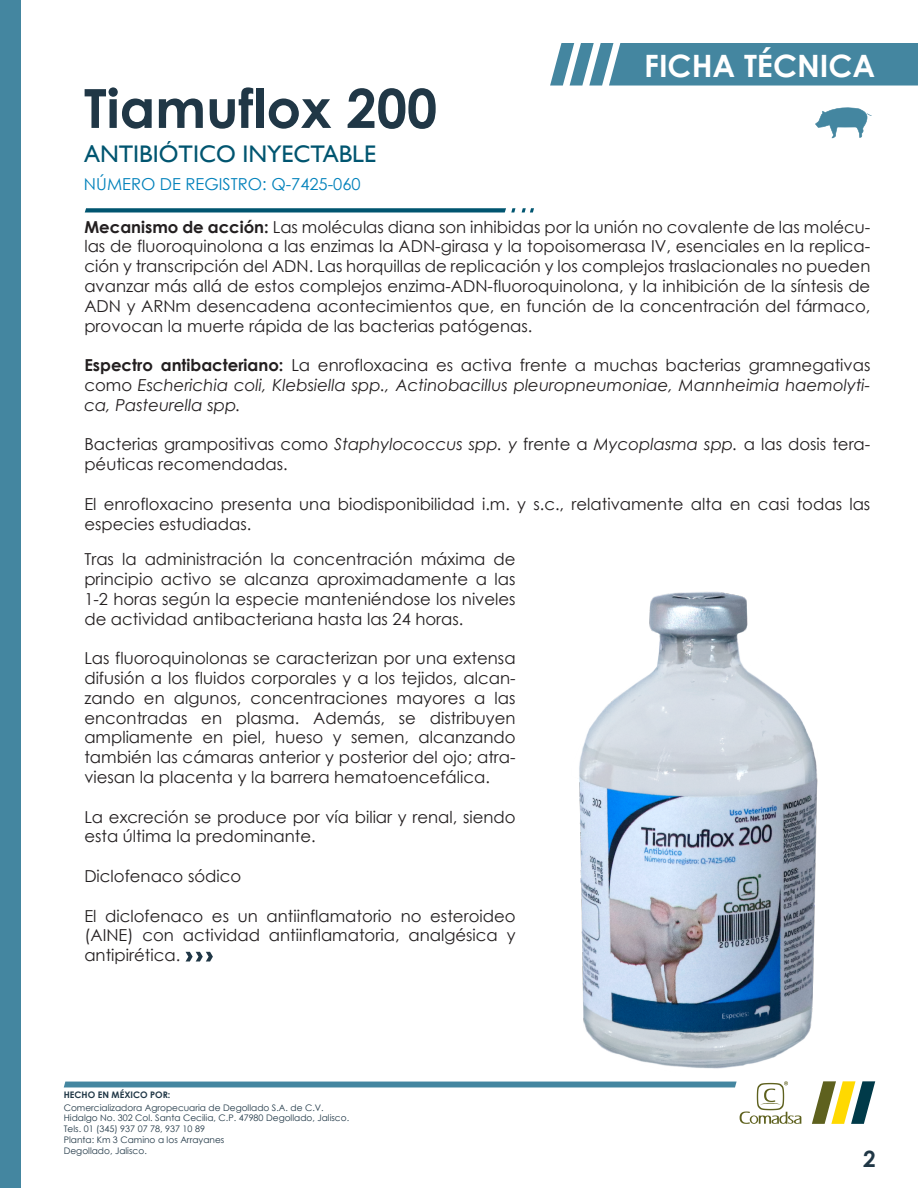
<style>
.page{position:relative;width:918px;height:1188px;background:#fff}
.page>*{position:absolute;margin:0;border:0;box-sizing:border-box;transform-origin:0 0}
.t1{font:700 54px "Century Gothic";color:#203746}
.t2{font:700 30.75px "Century Gothic";color:#fff}
.t3{font:24px "Gill Sans";color:#005570}
.t4{font:700 22.5px "Century Gothic";color:#203746}
.t5{font:16.5px/19.8px "Century Gothic";color:#231f20;text-align:justify}
.t6{font:italic 16.5px/19.8px "Century Gothic";color:#231f20;text-align:justify}
.t7{font:16.5px "Century Gothic";color:#0081bb}
.t8{font:9px/10.8px "Century Gothic";color:#203746}
.t9{font:700 9px "Century Gothic";color:#203746}
.s1{font-weight:700}
.s2{font-weight:700;font-style:normal}
.s3{font-style:normal}
.s4{font-style:italic}
</style>
<div class="page">
<div style="left:0;top:0;width:21px;height:1188px;background:#4486a0"></div>
<svg style="left:812px;top:1085px;width:63px;height:39px"></svg>
<svg style="left:64px;top:1081px;width:737px;height:43px"></svg>
<svg style="left:550px;top:43px;width:368px;height:43px;background:#538fa7"></svg>
<svg style="left:85px;top:208px;width:430px;height:5px;background:#297087"></svg>
<svg style="left:522px;top:208px;width:12px;height:5px"></svg>
<svg style="left:186px;top:952px;width:27px;height:9px"></svg>
<svg style="left:815px;top:107px;width:57px;height:31px"></svg>
<img style="left:534px;top:591px;width:341px;height:494px">
<h1 class="t1" style="left:84px;top:67px;width:355px">Tiamuflox 200</h1>
<h3 class="t3" style="left:84px;top:140px;width:294px">ANTIBIÓTICO INYECTABLE</h3>
<p class="t7" style="left:84px;top:173px;width:278px">NÚMERO DE REGISTRO: Q-7425-060</p>
<h2 class="t2" style="left:644px;top:42px;width:233px">FICHA TÉCNICA</h2>
<p class="t5" style="left:84px;top:216px;width:788px"><span class="s1">Mecanismo de acción:</span> Las moléculas diana son inhibidas por la unión no covalente de las molécu&shy;las de fluoroquinolona a las enzimas la ADN-girasa y la topoisomerasa IV, esenciales en la replica&shy;ción y transcripción del ADN. Las horquillas de replicación y los complejos traslacionales no pueden avanzar más allá de estos complejos enzima-ADN-fluoroquinolona, y la inhibición de la síntesis de ADN y ARNm desencadena acontecimientos que, en función de la concentración del fármaco, provocan la muerte rápida de las bacterias patógenas.</p>
<p class="t6" style="left:84px;top:355px;width:788px"><span class="s2">Espectro antibacteriano:</span> <span class="s3">La enrofloxacina es activa frente a muchas bacterias gramnegativas como</span> Escherichia coli, Klebsiella spp., Actinobacillus pleuropneumoniae, Mannheimia haemolyti&shy;ca, Pasteurella spp.</p>
<p class="t5" style="left:84px;top:434px;width:788px">Bacterias grampositivas como <span class="s4">Staphylococcus spp. y</span> frente a <span class="s4">Mycoplasma spp.</span> a las dosis tera&shy;péuticas recomendadas.</p>
<p class="t5" style="left:84px;top:494px;width:787px">El enrofloxacino presenta una biodisponibilidad i.m. y s.c., relativamente alta en casi todas las especies estudiadas.</p>
<p class="t5" style="left:84px;top:549px;width:433px">Tras la administración la concentración máxima de principio activo se alcanza aproximadamente a las 1-2 horas según la especie manteniéndose los niveles de actividad antibacteriana hasta las 24 horas.</p>
<p class="t5" style="left:84px;top:648px;width:433px">Las fluoroquinolonas se caracterizan por una extensa difusión a los fluidos corporales y a los tejidos, alcan&shy;zando en algunos, concentraciones mayores a las encontradas en plasma. Además, se distribuyen ampliamente en piel, hueso y semen, alcanzando también las cámaras anterior y posterior del ojo; atra&shy;viesan la placenta y la barrera hematoencefálica.</p>
<p class="t5" style="left:84px;top:806px;width:433px">La excreción se produce por vía biliar y renal, siendo esta última la predominante.</p>
<p class="t5" style="left:84px;top:866px;width:158px">Diclofenaco sódico</p>
<p class="t5" style="left:84px;top:905px;width:433px">El diclofenaco es un antiinflamatorio no esteroideo (AINE) con actividad antiinflamatoria, analgésica y antipirética.</p>
<p class="t9" style="left:64px;top:1088px;width:108px">HECHO EN MÉXICO POR:</p>
<p class="t8" style="left:64px;top:1102px;width:287px">Comercializadora Agropecuaria de Degollado S.A. de C.V.<br>Hidalgo No. 302 Col. Santa Cecilia, C.P. 47980 Degollado, Jalisco.<br>Tels. 01 (345) 937 07 78, 937 10 89<br>Planta: Km 3 Camino a los Arrayanes<br>Degollado, Jalisco.</p>
<h3 class="t4" style="left:863px;top:1141px;width:14px">2</h3>
</div>
